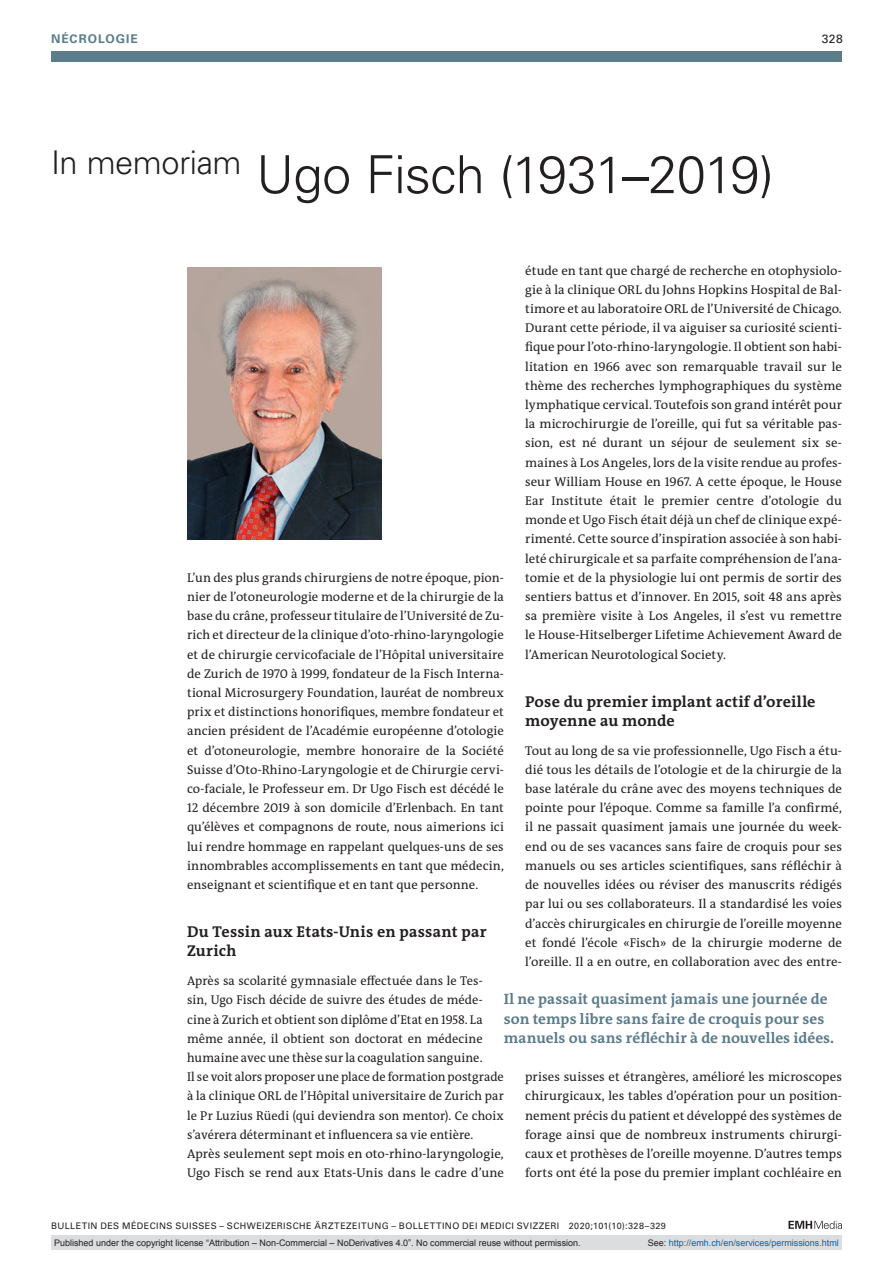
<style>
.page{position:relative;width:893px;height:1263px;background:#fff}
.page>*{position:absolute;margin:0;border:0;box-sizing:border-box;transform-origin:0 0}
.t1{font:300 52.5px "Univers LT Std";letter-spacing:-.02em;color:#231f20}
.t2{font:700 15.75px/19.2px "The Antiqua B W7";letter-spacing:.01em;color:#231f20}
.t3{font:700 15px/19.2px "The Antiqua B W7";letter-spacing:.005em;color:#5b7c8b}
.t4{font:12.75px/19.2px "The Antiqua B W5 Plain";letter-spacing:.005em;color:#231f20;text-align:justify}
.t5{font:700 12px "Univers LT Std";letter-spacing:.085em;color:#5b7c8b}
.t6{font:12px "Univers LT Std";color:#231f20}
.t7{font:9px "Arial";color:#231f20}
.t8{font:9px "Univers LT Std";letter-spacing:.05em;color:#231f20}
.t9{font:9px "Arial";color:#0166b3}
.s1{color:#231f20}
</style>
<div class="page">
<svg style="left:788px;top:1221px;width:54px;height:8px"></svg>
<img style="left:187px;top:268px;width:194px;height:272px">
<div style="left:51px;top:51px;width:791px;height:11px;background:#5b7c8b"></div>
<div style="left:51px;top:1235px;width:791px;height:15px;background:#dcdddf"></div>
<p class="t5" style="left:51px;top:31px;width:88px">NÉCROLOGIE</p>
<p class="t6" style="left:822px;top:31px;width:23px">328</p>
<h1 class="t1" style="left:51px;top:143px;width:724px"><sup>In</sup> <sup>memoriam</sup> Ugo Fisch (1931–2019)</h1>
<p class="t4" style="left:525px;top:261px;width:318px">étude en tant que chargé de recherche en otophysiolo&shy;gie à la clinique ORL du Johns Hopkins Hospital de Bal&shy;timore et au laboratoire ORL de l’Université de Chicago.<br>Durant cette période, il va aiguiser sa curiosité scienti&shy;fique pour l’oto-rhino-laryngologie. Il obtient son habi&shy;litation en 1966 avec son remarquable travail sur le thème des recherches lymphographiques du système lymphatique cervical. Toutefois son grand intérêt pour la microchirurgie de l’oreille, qui fut sa véritable pas&shy;sion, est né durant un séjour de seulement six se&shy;maines à Los Angeles, lors de la visite rendue au profes&shy;seur William House en 1967. A cette époque, le House Ear Institute était le premier centre d’otologie du monde et Ugo Fisch était déjà un chef de clinique expé&shy;rimenté. Cette source d’inspiration associée à son habi&shy;leté chirurgicale et sa parfaite compréhension de l’ana&shy;tomie et de la physiologie lui ont permis de sortir des sentiers battus et d’innover. En 2015, soit 48 ans après sa première visite à Los Angeles, il s’est vu remettre le House-Hitselberger Lifetime Achievement Award de l’American Neurotological Society.</p>
<p class="t2" style="left:525px;top:692px;width:292px">Pose du premier implant actif d’oreille moyenne au monde</p>
<p class="t4" style="left:525px;top:741px;width:318px">Tout au long de sa vie professionnelle, Ugo Fisch a étu&shy;dié tous les détails de l’otologie et de la chirurgie de la base latérale du crâne avec des moyens techniques de pointe pour l’époque. Comme sa famille l’a confirmé, il ne passait quasiment jamais une journée du week&shy;end ou de ses vacances sans faire de croquis pour ses manuels ou ses articles scientifiques, sans réfléchir à de nouvelles idées ou réviser des manuscrits rédigés par lui ou ses collaborateurs. Il a standardisé les voies d’accès chirurgicales en chirurgie de l’oreille moyenne et fondé l’école «Fisch» de la chirurgie moderne de l’oreille. Il a en outre, en collaboration avec des entre-</p>
<p class="t4" style="left:187px;top:568px;width:318px">L’un des plus grands chirurgiens de notre époque, pion&shy;nier de l’otoneurologie moderne et de la chirurgie de la base du crâne, professeur titulaire de l’Université de Zu&shy;rich et directeur de la clinique d’oto-rhino-laryngologie et de chirurgie cervicofaciale de l’Hôpital universitaire de Zurich de 1970 à 1999, fondateur de la Fisch Interna&shy;tional Microsurgery Foundation, lauréat de nombreux prix et distinctions honorifiques, membre fondateur et ancien président de l’Académie européenne d’otologie et d’otoneurologie, membre honoraire de la Société Suisse d’Oto-Rhino-Laryngologie et de Chirurgie cervi&shy;co-faciale, le Professeur em. Dr Ugo Fisch est décédé le 12 décembre 2019 à son domicile d’Erlenbach. En tant qu’élèves et compagnons de route, nous aimerions ici lui rendre hommage en rappelant quelques-uns de ses innombrables accomplissements en tant que médecin, enseignant et scientifique et en tant que personne.</p>
<p class="t2" style="left:187px;top:922px;width:301px">Du Tessin aux Etats-Unis en passant par<br>Zurich</p>
<p class="t4" style="left:187px;top:971px;width:318px;text-align:left">Après sa scolarité gymnasiale effectuée dans le Tes&shy;sin, Ugo Fisch décide de suivre des études de méde&shy;cine à Zurich et obtient son diplôme d’Etat en 1958. La même année, il obtient son doctorat en médecine humaine avec une thèse sur la coagulation sanguine.<br>Il se voit alors proposer une place de formation postgrade à la clinique ORL de l’Hôpital universitaire de Zurich par le Pr Luzius Rüedi (qui deviendra son mentor). Ce choix s’avérera déterminant et influencera sa vie entière.<br>Après seulement sept mois en oto-rhino-laryngologie, Ugo Fisch se rend aux Etats-Unis dans le cadre d’une</p>
<p class="t3" style="left:504px;top:990px;width:332px">Il ne passait quasiment jamais une journée de son temps libre sans faire de croquis pour ses manuels ou sans réfléchir à de nouvelles idées.</p>
<p class="t4" style="left:525px;top:1067px;width:318px">prises suisses et étrangères, amélioré les microscopes chirurgicaux, les tables d’opération pour un position&shy;nement précis du patient et développé des systèmes de forage ainsi que de nombreux instruments chirurgi&shy;caux et prothèses de l’oreille moyenne. D’autres temps forts ont été la pose du premier implant cochléaire en</p>
<p class="t8" style="left:51px;top:1220px;width:616px">BULLETIN DES MÉDECINS SUISSES – SCHWEIZERISCHE ÄRZTEZEITUNG – BOLLETTINO DEI MEDICI SVIZZERI 2020;101(10):328–329</p>
<p class="t7" style="left:54px;top:1237px;width:528px">Published under the copyright license “Attribution – Non-Commercial – NoDerivatives 4.0”. No commercial reuse without permission.</p>
<p class="t9" style="left:648px;top:1237px;width:193px"><span class="s1">See:</span> http://emh.ch/en/services/permissions.html</p>
</div>
